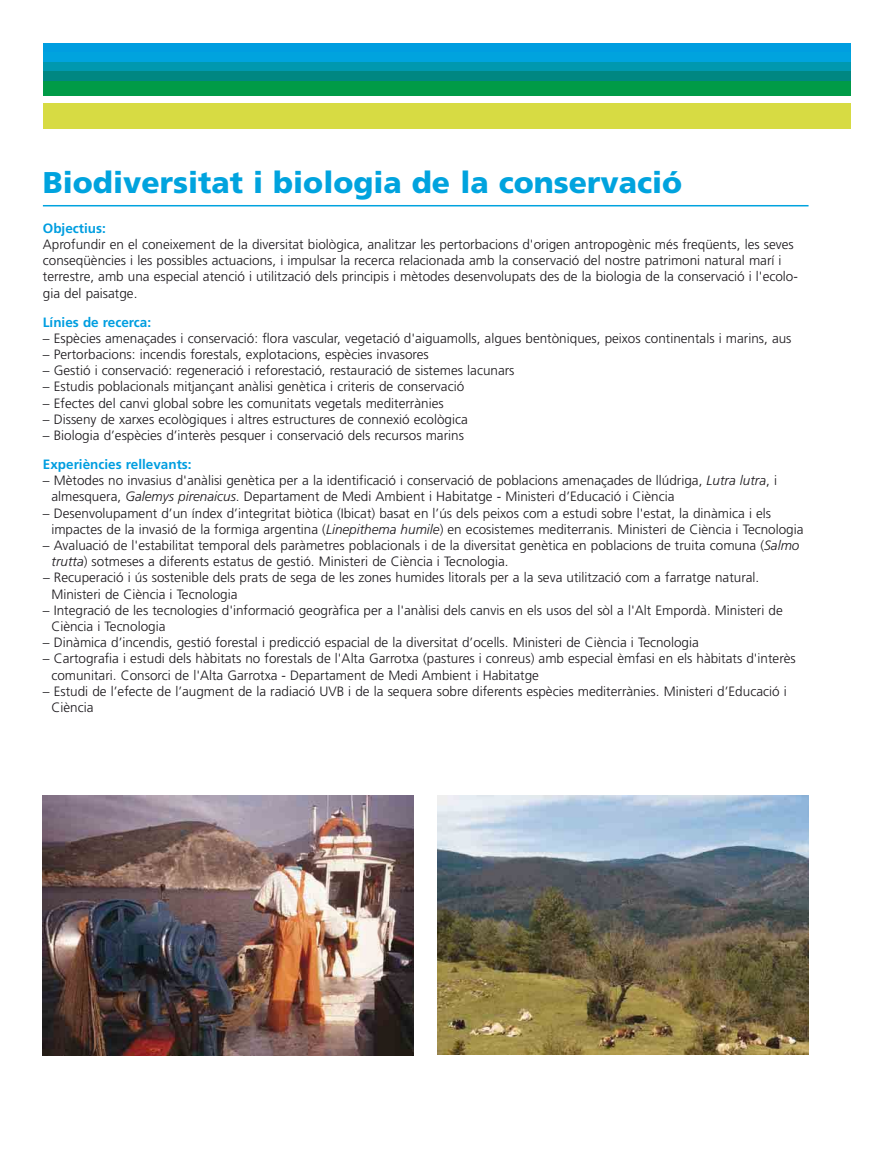
<style>
.page{position:relative;width:894px;height:1149px;background:#fff}
.page>*{position:absolute;margin:0;border:0;box-sizing:border-box;transform-origin:0 0}
.t1{font:900 30px "Frutiger LT";color:#00a3de}
.t2{font:300 13.5px/16.2px "Frutiger LT";color:#1a171b}
.t3{font:700 13.5px "Frutiger LT";color:#009ee0}
.s1{font-style:italic}
</style>
<div class="page">
<div style="left:85px;top:43px;width:766px;height:14px;background:#009ee0"></div>
<div style="left:85px;top:52px;width:766px;height:15px;background:#00a3de"></div>
<div style="left:85px;top:62px;width:766px;height:15px;background:#0098af"></div>
<div style="left:85px;top:72px;width:766px;height:14px;background:#008782"></div>
<div style="left:85px;top:81px;width:766px;height:15px;background:#009b47"></div>
<div style="left:85px;top:103px;width:766px;height:26px;background:#d7db43"></div>
<hr style="left:43px;top:205px;width:765px;height:1px;background:#00a3de">
<div style="left:43px;top:43px;width:765px;height:14px;background:#009ee0"></div>
<div style="left:43px;top:52px;width:765px;height:15px;background:#00a3de"></div>
<div style="left:43px;top:62px;width:765px;height:15px;background:#0098af"></div>
<div style="left:43px;top:72px;width:765px;height:14px;background:#008782"></div>
<div style="left:43px;top:81px;width:765px;height:15px;background:#009b47"></div>
<div style="left:43px;top:103px;width:765px;height:26px;background:#d7db43"></div>
<img style="left:43px;top:795px;width:370px;height:261px">
<img style="left:438px;top:795px;width:370px;height:260px">
<h1 class="t1" style="left:43px;top:170px;width:641px">Biodiversitat i biologia de la conservació</h1>
<p class="t3" style="left:43px;top:223px;width:64px">Objectius:</p>
<p class="t2" style="left:43px;top:237px;width:756px">Aprofundir en el coneixement de la diversitat biològica, analitzar les pertorbacions d'origen antropogènic més freqüents, les seves conseqüències i les possibles actuacions, i impulsar la recerca relacionada amb la conservació del nostre patrimoni natural marí i terrestre, amb una especial atenció i utilització dels principis i mètodes desenvolupats des de la biologia de la conservació i l'ecolo&shy;gia del paisatge.</p>
<p class="t3" style="left:43px;top:316px;width:110px">Línies de recerca:</p>
<p class="t2" style="left:43px;top:331px;width:750px">– Espècies amenaçades i conservació: flora vascular, vegetació d'aiguamolls, algues bentòniques, peixos continentals i marins, aus</p>
<p class="t2" style="left:43px;top:347px;width:387px">– Pertorbacions: incendis forestals, explotacions, espècies invasores</p>
<p class="t2" style="left:43px;top:363px;width:473px">– Gestió i conservació: regeneració i reforestació, restauració de sistemes lacunars</p>
<p class="t2" style="left:43px;top:380px;width:423px">– Estudis poblacionals mitjançant anàlisi genètica i criteris de conservació</p>
<p class="t2" style="left:43px;top:396px;width:402px">– Efectes del canvi global sobre les comunitats vegetals mediterrànies</p>
<p class="t2" style="left:43px;top:412px;width:426px">– Disseny de xarxes ecològiques i altres estructures de connexió ecològica</p>
<p class="t2" style="left:43px;top:428px;width:422px">– Biologia d’espècies d’interès pesquer i conservació dels recursos marins</p>
<p class="t3" style="left:43px;top:459px;width:150px">Experiències rellevants:</p>
<p class="t2" style="left:51px;top:473px;width:727px;text-indent:-9px">– Mètodes no invasius d'anàlisi genètica per a la identificació i conservació de poblacions amenaçades de llúdriga, <span class="s1">Lutra lutra</span>, i almesquera, <span class="s1">Galemys pirenaicus</span>. Departament de Medi Ambient i Habitatge - Ministeri d’Educació i Ciència</p>
<p class="t2" style="left:51px;top:506px;width:753px;text-indent:-8px">– Desenvolupament d’un índex d’integritat biòtica (Ibicat) basat en l’ús dels peixos com a estudi sobre l'estat, la dinàmica i els impactes de la invasió de la formiga argentina (<span class="s1">Linepithema humile</span>) en ecosistemes mediterranis. Ministeri de Ciència i Tecnologia</p>
<p class="t2" style="left:52px;top:538px;width:749px;text-indent:-9px">– Avaluació de l'estabilitat temporal dels paràmetres poblacionals i de la diversitat genètica en poblacions de truita comuna (<span class="s1">Salmo trutta</span>) sotmeses a diferents estatus de gestió. Ministeri de Ciència i Tecnologia.</p>
<p class="t2" style="left:51px;top:571px;width:709px;text-indent:-8px">– Recuperació i ús sostenible dels prats de sega de les zones humides litorals per a la seva utilització com a farratge natural.<br>Ministeri de Ciència i Tecnologia</p>
<p class="t2" style="left:51px;top:603px;width:733px;text-indent:-8px">– Integració de les tecnologies d'informació geogràfica per a l'anàlisi dels canvis en els usos del sòl a l'Alt Empordà. Ministeri de<br>Ciència i Tecnologia</p>
<p class="t2" style="left:43px;top:635px;width:657px">– Dinàmica d’incendis, gestió forestal i predicció espacial de la diversitat d’ocells. Ministeri de Ciència i Tecnologia</p>
<p class="t2" style="left:51px;top:652px;width:746px;text-indent:-8px">– Cartografia i estudi dels hàbitats no forestals de l'Alta Garrotxa (pastures i conreus) amb especial èmfasi en els hàbitats d'interès comunitari. Consorci de l'Alta Garrotxa - Departament de Medi Ambient i Habitatge</p>
<p class="t2" style="left:51px;top:684px;width:736px;text-indent:-9px">– Estudi de l’efecte de l’augment de la radiació UVB i de la sequera sobre diferents espècies mediterrànies. Ministeri d’Educació i<br>Ciència</p>
</div>
